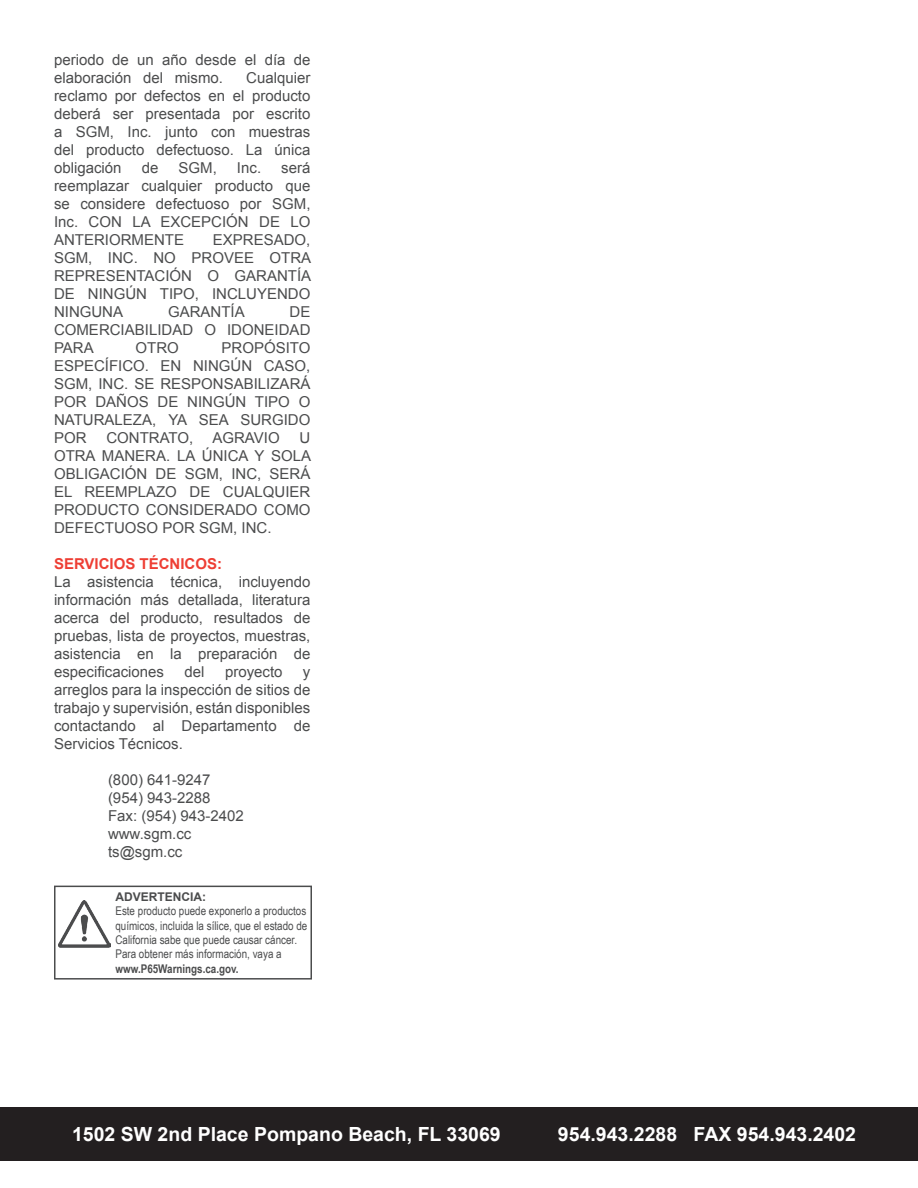
<style>
.page{position:relative;width:918px;height:1188px;background:#fff}
.page>*{position:absolute;margin:0;border:0;box-sizing:border-box;transform-origin:0 0}
.t1{font:700 19.5px "Arial";color:#fff}
.t2{font:15px/18px "Arial";color:#4b4c4d;text-align:justify}
.t3{font:700 15px "Arial";color:#ee3e34}
.t4{font:12px/14.4px "Arial Narrow";color:#4b4c4d}
.t5{font:700 12px "Arial Narrow";color:#4b4c4d}
.s1{font-family:"Arial";font-weight:700}
</style>
<div class="page">
<div style="left:0;top:1107px;width:918px;height:54px;background:#231f20"></div>
<img style="left:58px;top:901px;width:53px;height:46px">
<div style="left:54px;top:886px;width:258px;height:94px;border:2px solid #4b4c4d"></div>
<p class="t2" style="left:54px;top:51px;width:258px">periodo de un año desde el día de elaboración del mismo.</p>
<p class="t2" style="left:54px;top:69px;width:258px;text-indent:192px">Cualquier reclamo por defectos en el producto deberá ser presentada por escrito a SGM, Inc. junto con muestras del producto defectuoso. La única obligación</p>
<p class="t2" style="left:142px;top:159px;width:18px">de</p>
<p class="t2" style="left:179px;top:159px;width:40px">SGM,</p>
<p class="t2" style="left:237px;top:159px;width:26px">Inc.</p>
<p class="t2" style="left:54px;top:159px;width:258px;text-indent:227px">será reemplazar cualquier producto que se considere defectuoso por SGM, Inc. CON LA EXCEPCIÓN DE LO ANTERIORMENTE</p>
<p class="t2" style="left:54px;top:231px;width:259px;text-indent:159px">EXPRESADO, SGM, INC. NO PROVEE OTRA REPRESENTACIÓN O GARANTÍA DE NINGÚN TIPO, INCLUYENDO NINGUNA</p>
<p class="t2" style="left:168px;top:303px;width:78px">GARANTÍA</p>
<p class="t2" style="left:54px;top:303px;width:258px;text-indent:236px">DE COMERCIABILIDAD O IDONEIDAD PARA</p>
<p class="t2" style="left:54px;top:339px;width:258px;text-indent:168px">PROPÓSITO ESPECÍFICO. EN NINGÚN CASO, SGM, INC. SE RESPONSABILIZARÁ POR DAÑOS DE NINGÚN TIPO O NATURALEZA, YA SEA SURGIDO POR</p>
<p class="t2" style="left:136px;top:339px;width:45px">OTRO</p>
<p class="t2" style="left:106px;top:429px;width:88px">CONTRATO,</p>
<p class="t2" style="left:212px;top:429px;width:69px">AGRAVIO</p>
<p class="t2" style="left:54px;top:429px;width:259px;text-indent:246px">U OTRA MANERA. LA ÚNICA Y SOLA OBLIGACIÓN DE SGM, INC, SERÁ EL REEMPLAZO DE CUALQUIER PRODUCTO CONSIDERADO COMO DEFECTUOSO POR SGM, INC.</p>
<p class="t3" style="left:54px;top:554px;width:170px">SERVICIOS TÉCNICOS:</p>
<p class="t2" style="left:54px;top:573px;width:258px">La asistencia técnica, incluyendo información más detallada, literatura acerca del producto, resultados de pruebas, lista de proyectos, muestras, asistencia en la preparación de especificaciones</p>
<p class="t2" style="left:185px;top:663px;width:22px">del</p>
<p class="t2" style="left:225px;top:663px;width:59px">proyecto</p>
<p class="t2" style="left:54px;top:663px;width:258px;text-indent:249px">y arreglos para la inspección de sitios de trabajo y supervisión, están disponibles contactando al Departamento de Servicios Técnicos.</p>
<p class="t2" style="left:108px;top:771px;width:104px">(800) 641-9247</p>
<p class="t2" style="left:108px;top:789px;width:104px">(954) 943-2288</p>
<p class="t2" style="left:108px;top:807px;width:137px">Fax: (954) 943-2402</p>
<p class="t2" style="left:108px;top:825px;width:85px">www.sgm.cc</p>
<p class="t2" style="left:108px;top:843px;width:76px">ts@sgm.cc</p>
<p class="t4" style="left:115px;top:889px;width:193px"><span class="s1">ADVERTENCIA:<br></span>Este producto puede exponerlo a productos químicos, incluida la sílice, que el estado de</p>
<p class="t4" style="left:115px;top:932px;width:183px">California sabe que puede causar cáncer.<br>Para obtener más información, vaya a</p>
<p class="t5" style="left:115px;top:960px;width:125px">www.P65Warnings.ca.gov.</p>
<p class="t1" style="left:72px;top:1121px;width:430px">1502 SW 2nd Place Pompano Beach, FL 33069</p>
<p class="t1" style="left:558px;top:1121px;width:300px">954.943.2288 FAX 954.943.2402</p>
</div>
